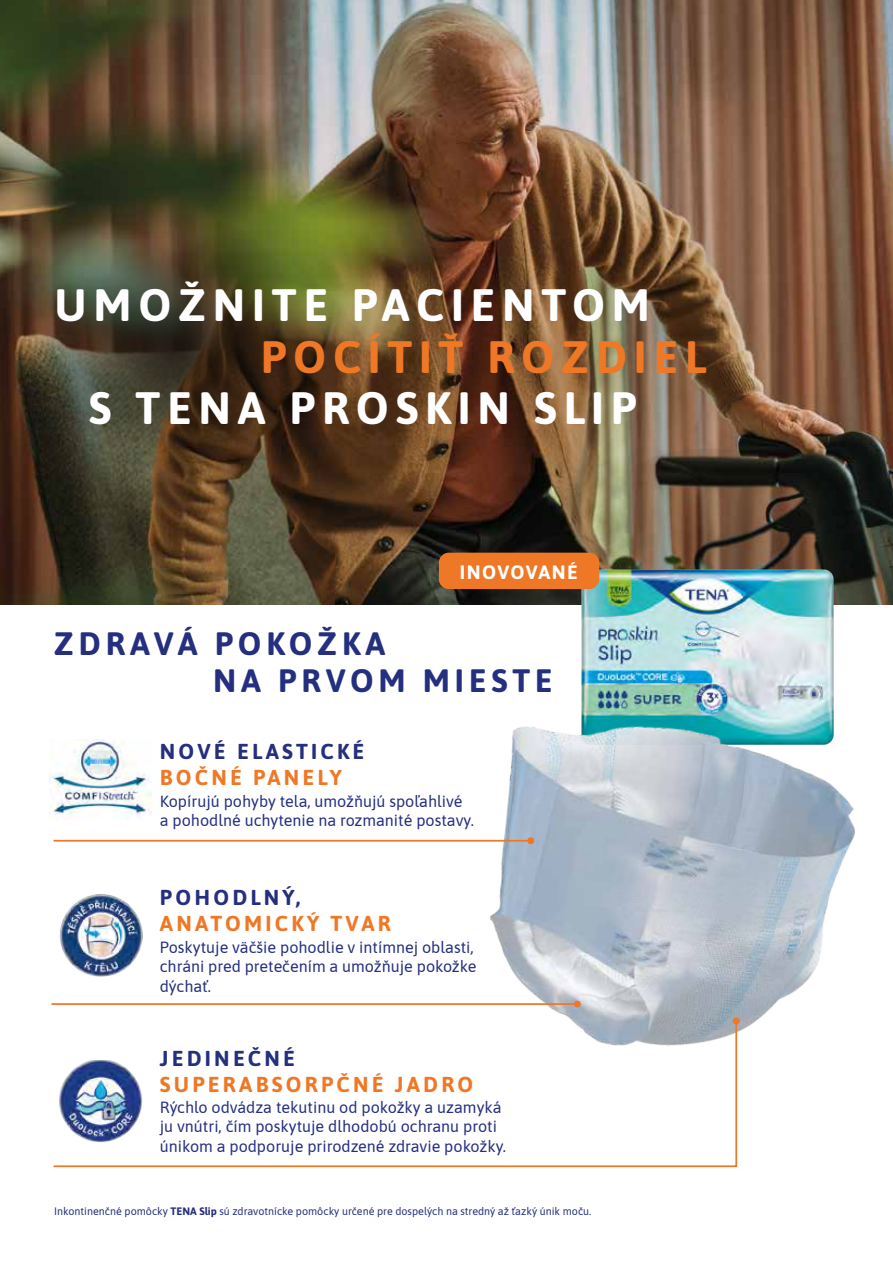
<style>
.page{position:relative;width:893px;height:1263px;background:#fff}
.page>*{position:absolute;margin:0;border:0;box-sizing:border-box;transform-origin:0 0}
.t1{font:700 45.15px "Asap";letter-spacing:.15em;color:#fff}
.t2{font:700 45.15px "Asap";letter-spacing:.15em;color:#ef7826}
.t3{font:700 32.25px/36.6px "Asap";letter-spacing:.15em;color:#242f7f}
.t4{font:700 21.45px "Asap";letter-spacing:.15em;color:#ef7826}
.t5{font:700 21.45px "Asap";letter-spacing:.15em;color:#242f7f}
.t6{font:700 19.35px "Asap";letter-spacing:.065em;color:#fff}
.t7{font:16.2px/19.4px "Asap";color:#242f7f}
.t8{font:10.8px "Asap";color:#242f7f}
.s1{font-weight:700}
</style>
<div class="page">
<img style="left:0;top:0;width:893px;height:604px">
<svg style="left:43px;top:211px;width:265px;height:266px;background:#47402a"></svg>
<svg style="left:460px;top:236px;width:265px;height:266px;background:#795e40"></svg>
<img style="left:584px;top:449px;width:249px;height:174px;border-radius:50%">
<svg style="left:271px;top:229px;width:266px;height:266px;background:#604121"></svg>
<img style="left:59px;top:894px;width:83px;height:82px">
<img style="left:49px;top:740px;width:103px;height:79px">
<img style="left:581px;top:568px;width:254px;height:87px">
<div style="left:439px;top:553px;width:160px;height:36px;background:#ef7826;border-radius:10px"></div>
<img style="left:275px;top:655px;width:580px;height:377px">
<svg style="left:53px;top:1019px;width:685px;height:149px"></svg>
<div style="left:733px;top:1017px;width:7px;height:7px;background:#ef7826;border-radius:50%"></div>
<hr style="left:54px;top:840px;width:477px;height:1px;background:#ef7826">
<div style="left:527px;top:837px;width:7px;height:7px;background:#ef7826;border-radius:50%"></div>
<hr style="left:51px;top:1003px;width:526px;height:2px;background:#ef7826">
<div style="left:574px;top:1001px;width:7px;height:6px;background:#ef7826;border-radius:50%"></div>
<h1 class="t1" style="left:55px;top:273px;width:597px">UMOŽNITE PACIENTOM</h1>
<h1 class="t2" style="left:261px;top:325px;width:448px">POCÍTIŤ ROZDIEL</h1>
<h1 class="t1" style="left:89px;top:377px;width:549px">S TENA PROSKIN SLIP</h1>
<p class="t6" style="left:460px;top:558px;width:119px">INOVOVANÉ</p>
<h2 class="t3" style="left:213px;top:624px;width:341px;text-indent:-159px">ZDRAVÁ POKOŽKA<br>NA PRVOM MIESTE</h2>
<h3 class="t5" style="left:160px;top:736px;width:206px">NOVÉ ELASTICKÉ</h3>
<h3 class="t4" style="left:160px;top:762px;width:183px">BOČNÉ PANELY</h3>
<p class="t7" style="left:160px;top:790px;width:316px">Kopírujú pohyby tela, umožňujú spoľahlivé a pohodlné uchytenie na rozmanité postavy.</p>
<h3 class="t5" style="left:160px;top:883px;width:142px">POHODLNÝ,</h3>
<h3 class="t4" style="left:160px;top:909px;width:233px">ANATOMICKÝ TVAR</h3>
<p class="t7" style="left:160px;top:937px;width:318px">Poskytuje väčšie pohodlie v intímnej oblasti, chráni pred pretečením a umožňuje pokožke dýchať.</p>
<h3 class="t5" style="left:160px;top:1043px;width:137px">JEDINEČNÉ</h3>
<h3 class="t4" style="left:160px;top:1069px;width:315px">SUPERABSORPČNÉ JADRO</h3>
<p class="t7" style="left:160px;top:1097px;width:348px">Rýchlo odvádza tekutinu od pokožky a uzamyká ju vnútri, čím poskytuje dlhodobú ochranu proti únikom a podporuje prirodzené zdravie pokožky.</p>
<p class="t8" style="left:54px;top:1204px;width:539px">Inkontinenčné pomôcky <span class="s1">TENA Slip</span> sú zdravotnícke pomôcky určené pre dospelých na stredný až ťazký únik moču.</p>
</div>
